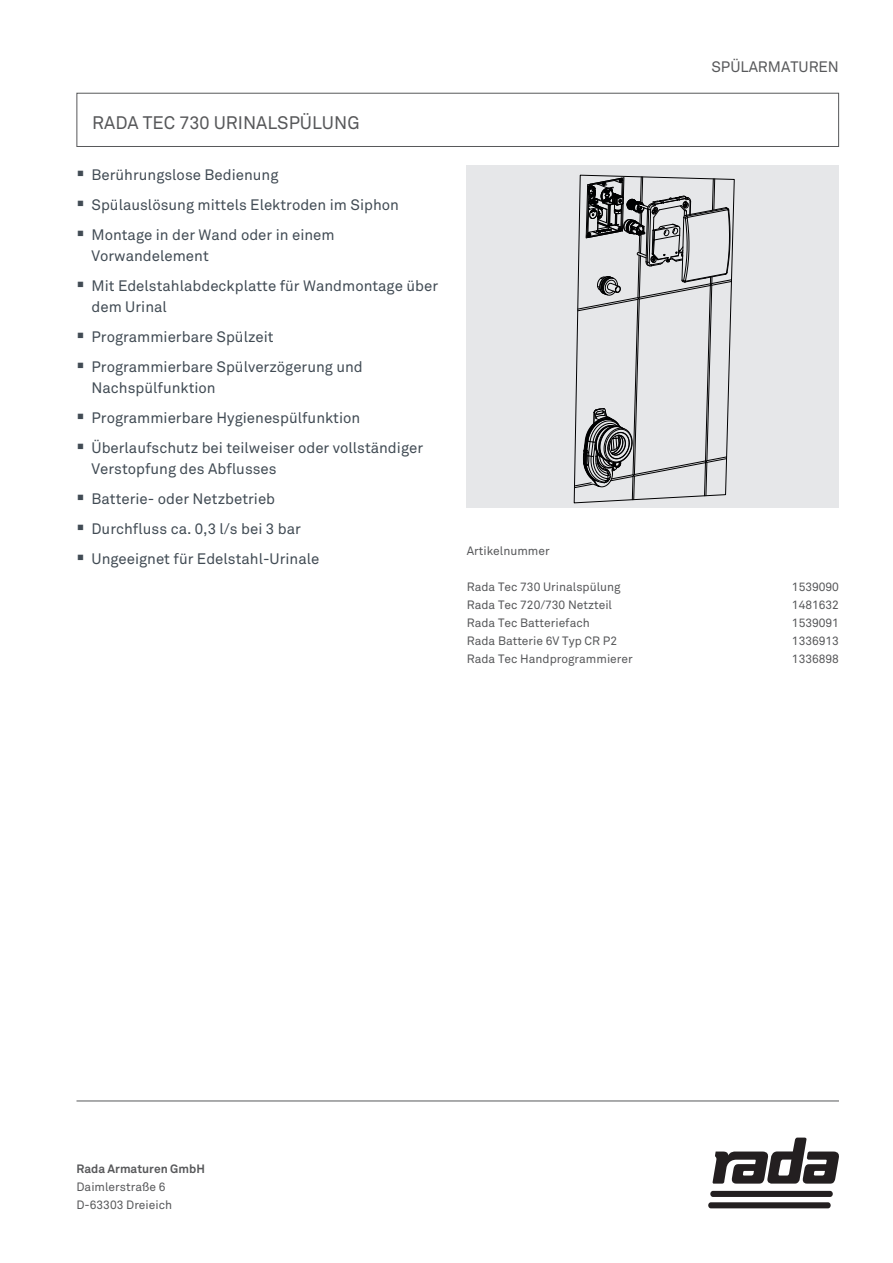
<style>
.page{position:relative;width:893px;height:1263px;background:#fff}
.page>*{position:absolute;margin:0;border:0;box-sizing:border-box;transform-origin:0 0}
.t1{font:18px "Akkurat";color:#57585a}
.t2{font:15px/21px "Akkurat";color:#414b54}
.t3{font:15px "Akkurat";color:#57585a}
.t4{font:12px "Akkurat";color:#57585a}
.t5{font:700 12px "Akkurat";color:#57585a}
</style>
<div class="page">
<hr style="left:76px;top:1100px;width:763px;height:1px;background:#57585a">
<div style="left:76px;top:93px;width:763px;height:54px;border:1px solid #57585a"></div>
<div style="left:467px;top:165px;width:372px;height:342px;background:#e6e7e9"></div>
<svg style="left:574px;top:175px;width:160px;height:328px"></svg>
<svg style="left:574px;top:177px;width:158px;height:323px"></svg>
<div style="left:710px;top:1191px;width:123px;height:6px;background:#231f20;border-radius:3px"></div>
<div style="left:708px;top:1202px;width:123px;height:6px;background:#231f20;border-radius:3px"></div>
<svg style="left:712px;top:1137px;width:127px;height:46px"></svg>
<p class="t1" style="left:92px;top:112px;width:269px">RADA TEC 730 URINALSPÜLUNG</p>
<p class="t2" style="left:92px;top:164px;width:188px">Berührungslose Bedienung</p>
<p class="t2" style="left:92px;top:194px;width:309px">Spülauslösung mittels Elektroden im Siphon</p>
<p class="t2" style="left:92px;top:224px;width:245px">Montage in der Wand oder in einem<br>Vorwandelement</p>
<p class="t2" style="left:92px;top:275px;width:348px">Mit Edelstahlabdeckplatte für Wandmontage über dem Urinal</p>
<p class="t2" style="left:92px;top:326px;width:184px">Programmierbare Spülzeit</p>
<p class="t2" style="left:92px;top:356px;width:273px">Programmierbare Spülverzögerung und<br>Nachspülfunktion</p>
<p class="t2" style="left:92px;top:407px;width:270px">Programmierbare Hygienespülfunktion</p>
<p class="t2" style="left:92px;top:437px;width:333px">Überlaufschutz bei teilweiser oder vollständiger<br>Verstopfung des Abflusses</p>
<p class="t2" style="left:92px;top:488px;width:185px">Batterie- oder Netzbetrieb</p>
<p class="t2" style="left:92px;top:518px;width:211px">Durchfluss ca. 0,3 l/s bei 3 bar</p>
<p class="t2" style="left:92px;top:548px;width:229px">Ungeeignet für Edelstahl-Urinale</p>
<p class="t3" style="left:711px;top:57px;width:129px">SPÜLARMATUREN</p>
<p class="t4" style="left:467px;top:543px;width:84px">Artikelnummer</p>
<p class="t4" style="left:467px;top:579px;width:155px">Rada Tec 730 Urinalspülung</p>
<p class="t4" style="left:792px;top:579px;width:49px">1539090</p>
<p class="t4" style="left:467px;top:597px;width:147px">Rada Tec 720/730 Netzteil</p>
<p class="t4" style="left:792px;top:597px;width:49px">1481632</p>
<p class="t4" style="left:467px;top:615px;width:125px">Rada Tec Batteriefach</p>
<p class="t4" style="left:792px;top:615px;width:49px">1539091</p>
<p class="t4" style="left:467px;top:633px;width:152px">Rada Batterie 6V Typ CR P2</p>
<p class="t4" style="left:792px;top:633px;width:49px">1336913</p>
<p class="t4" style="left:467px;top:651px;width:167px">Rada Tec Handprogrammierer</p>
<p class="t4" style="left:792px;top:651px;width:49px">1336898</p>
<p class="t5" style="left:76px;top:1161px;width:130px">Rada Armaturen GmbH</p>
<p class="t4" style="left:76px;top:1180px;width:90px">Daimlerstraße 6</p>
<p class="t4" style="left:76px;top:1198px;width:97px">D-63303 Dreieich</p>
</div>
